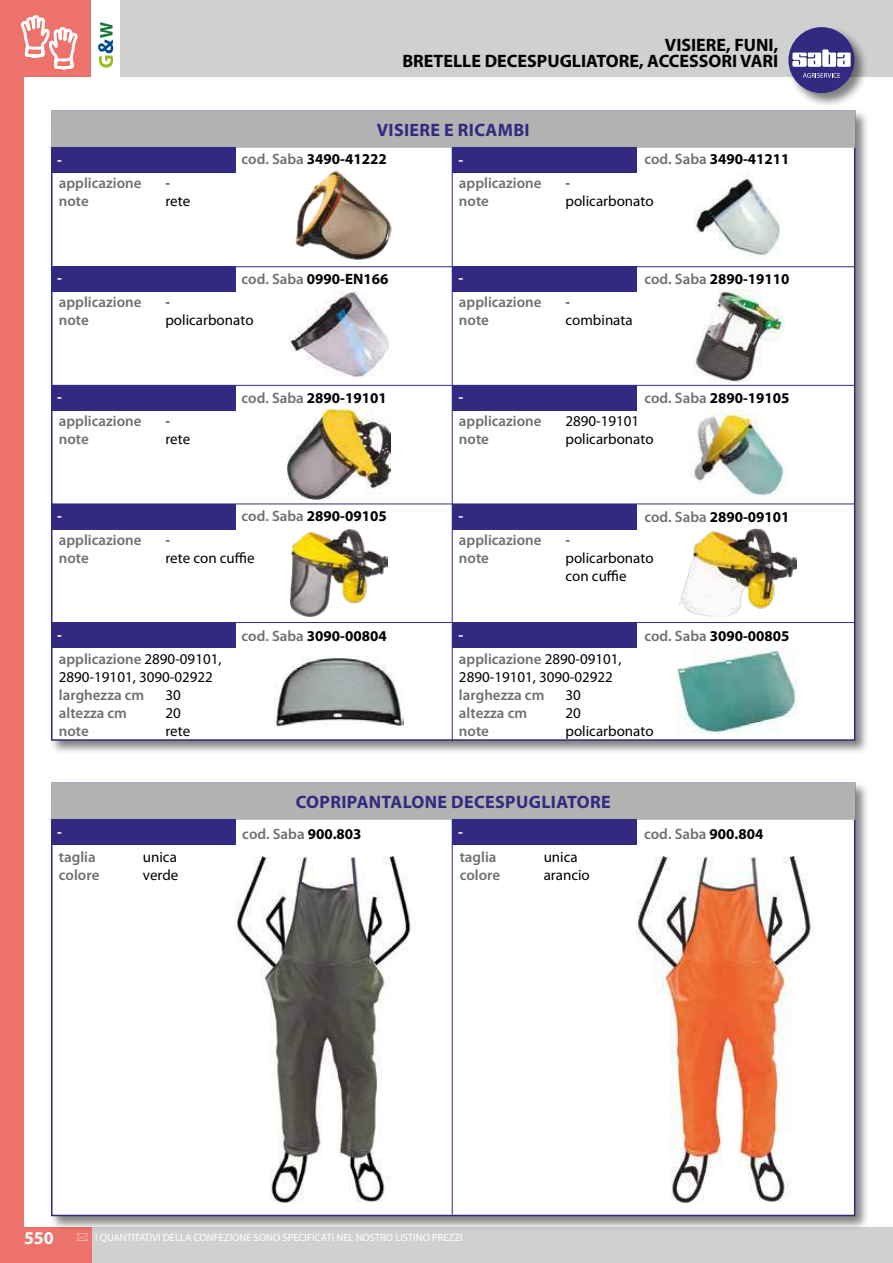
<style>
.page{position:relative;width:893px;height:1263px;background:#fff}
.page>*{position:absolute;margin:0;border:0;box-sizing:border-box;transform-origin:0 0}
.t1{font:700 18px/16.5px "Myriad Pro";color:#000;text-align:right}
.t2{font:700 18px "Myriad Pro";letter-spacing:.02em;color:#322a80}
.t3{font:700 18px "Myriad Pro";color:#fff}
.t4{font:15px/18px "Myriad Pro";color:#000}
.t5{font:600 15px "Myriad Pro";color:#706f6f}
.t6{font:700 15px "Myriad Pro";color:#000}
.t7{font:700 15px "Myriad Pro";color:#fff}
.t8{font:10.5px "Myriad Pro";color:#fff}
.s1{font-weight:600;color:#706f6f}
.s2{font-weight:700;color:#000}
</style>
<div class="page">
<div style="left:0;top:1227px;width:893px;height:36px;background:#d0d0d0"></div>
<div style="left:0;top:0;width:893px;height:77px;background:#d0d0d0"></div>
<div style="left:0;top:0;width:24px;height:1263px;background:#ee726c"></div>
<div style="left:0;top:0;width:91px;height:77px;background:#ee726c"></div>
<div style="left:0;top:1227px;width:91px;height:36px;background:#ee726c"></div>
<div style="left:91px;top:0;width:29px;height:77px;background:#fff"></div>
<svg style="left:98px;top:22px;width:15px;height:46px"></svg>
<svg style="left:21px;top:15px;width:57px;height:54px"></svg>
<div style="left:49px;top:781px;width:821px;height:450px;background:#000;opacity:.5"></div>
<div style="left:51px;top:782px;width:804px;height:434px;background:#fff;border:2px solid #322a80"></div>
<hr style="left:452px;top:820px;width:1px;height:395px;background:#322a80">
<div style="left:52px;top:783px;width:803px;height:36px;background:#b3b2b2"></div>
<div style="left:51px;top:782px;width:804px;height:38px;border:2px solid #b3b2b2"></div>
<div style="left:51px;top:819px;width:184px;height:26px;background:#322a80"></div>
<div style="left:452px;top:819px;width:184px;height:26px;background:#322a80"></div>
<img style="left:235px;top:856px;width:176px;height:348px">
<img style="left:636px;top:856px;width:176px;height:348px">
<div style="left:49px;top:109px;width:821px;height:646px;background:#000;opacity:.5"></div>
<div style="left:51px;top:111px;width:804px;height:630px;background:#fff;border:2px solid #322a80"></div>
<hr style="left:52px;top:385px;width:803px;height:1px;background:#322a80">
<hr style="left:52px;top:622px;width:803px;height:1px;background:#322a80">
<hr style="left:52px;top:266px;width:803px;height:1px;background:#322a80">
<hr style="left:52px;top:504px;width:803px;height:1px;background:#322a80">
<hr style="left:452px;top:148px;width:1px;height:593px;background:#322a80">
<div style="left:52px;top:111px;width:803px;height:36px;background:#b3b2b2"></div>
<div style="left:51px;top:111px;width:804px;height:37px;border:2px solid #b3b2b2"></div>
<div style="left:51px;top:147px;width:184px;height:26px;background:#322a80"></div>
<img style="left:279px;top:170px;width:120px;height:98px">
<div style="left:51px;top:266px;width:184px;height:26px;background:#322a80"></div>
<img style="left:290px;top:292px;width:99px;height:85px">
<div style="left:51px;top:385px;width:184px;height:25px;background:#322a80"></div>
<img style="left:288px;top:409px;width:103px;height:91px">
<div style="left:51px;top:504px;width:184px;height:25px;background:#322a80"></div>
<img style="left:291px;top:529px;width:97px;height:87px">
<div style="left:51px;top:622px;width:184px;height:26px;background:#322a80"></div>
<img style="left:275px;top:658px;width:129px;height:69px">
<div style="left:452px;top:147px;width:185px;height:26px;background:#322a80"></div>
<img style="left:694px;top:174px;width:86px;height:82px">
<div style="left:453px;top:267px;width:184px;height:25px;background:#322a80"></div>
<img style="left:692px;top:290px;width:92px;height:92px">
<div style="left:453px;top:386px;width:184px;height:24px;background:#322a80"></div>
<img style="left:690px;top:410px;width:94px;height:86px">
<div style="left:453px;top:505px;width:184px;height:24px;background:#322a80"></div>
<img style="left:680px;top:528px;width:117px;height:89px">
<div style="left:453px;top:623px;width:184px;height:25px;background:#322a80"></div>
<img style="left:677px;top:648px;width:121px;height:85px">
<div style="left:787px;top:25px;width:82px;height:82px;background:#000;opacity:.5"></div>
<div style="left:788px;top:27px;width:66px;height:66px;background:#322a80;border-radius:50%"></div>
<svg style="left:803px;top:73px;width:37px;height:5px"></svg>
<svg style="left:792px;top:49px;width:59px;height:18px"></svg>
<p class="t1" style="left:402px;top:36px;width:377px">VISIERE, FUNI,<br>BRETELLE DECESPUGLIATORE, ACCESSORI VARI</p>
<p class="t2" style="left:377px;top:118px;width:154px">VISIERE E RICAMBI</p>
<p class="t7" style="left:57px;top:151px;width:6px">-</p>
<p class="t6" style="left:241px;top:150px;width:147px"><span class="s1">cod. Saba</span> 3490-41222</p>
<p class="t7" style="left:458px;top:151px;width:6px">-</p>
<p class="t6" style="left:644px;top:150px;width:147px"><span class="s1">cod. Saba</span> 3490-41211</p>
<p class="t5" style="left:59px;top:174px;width:84px">applicazione</p>
<p class="t4" style="left:165px;top:174px;width:6px">-</p>
<p class="t5" style="left:59px;top:192px;width:32px">note</p>
<p class="t4" style="left:165px;top:192px;width:26px">rete</p>
<p class="t5" style="left:459px;top:174px;width:84px">applicazione</p>
<p class="t4" style="left:565px;top:174px;width:6px">-</p>
<p class="t5" style="left:459px;top:192px;width:32px">note</p>
<p class="t4" style="left:565px;top:192px;width:90px">policarbonato</p>
<p class="t7" style="left:57px;top:270px;width:6px">-</p>
<p class="t6" style="left:241px;top:269px;width:148px"><span class="s1">cod. Saba</span> 0990-EN166</p>
<p class="t7" style="left:458px;top:270px;width:6px">-</p>
<p class="t6" style="left:644px;top:269px;width:147px"><span class="s1">cod. Saba</span> 2890-19110</p>
<p class="t5" style="left:59px;top:292px;width:84px">applicazione</p>
<p class="t4" style="left:165px;top:293px;width:6px">-</p>
<p class="t5" style="left:59px;top:310px;width:32px">note</p>
<p class="t4" style="left:165px;top:311px;width:90px">policarbonato</p>
<p class="t5" style="left:459px;top:292px;width:84px">applicazione</p>
<p class="t4" style="left:565px;top:293px;width:6px">-</p>
<p class="t5" style="left:459px;top:310px;width:32px">note</p>
<p class="t4" style="left:565px;top:311px;width:69px">combinata</p>
<p class="t7" style="left:57px;top:388px;width:6px">-</p>
<p class="t6" style="left:241px;top:388px;width:147px"><span class="s1">cod. Saba</span> 2890-19101</p>
<p class="t7" style="left:458px;top:388px;width:6px">-</p>
<p class="t6" style="left:644px;top:388px;width:147px"><span class="s1">cod. Saba</span> 2890-19105</p>
<p class="t5" style="left:59px;top:411px;width:84px">applicazione</p>
<p class="t4" style="left:165px;top:412px;width:6px">-</p>
<p class="t5" style="left:59px;top:429px;width:32px">note</p>
<p class="t4" style="left:165px;top:430px;width:26px">rete</p>
<p class="t5" style="left:459px;top:411px;width:84px">applicazione</p>
<p class="t4" style="left:565px;top:412px;width:75px">2890-19101</p>
<p class="t5" style="left:459px;top:429px;width:32px">note</p>
<p class="t4" style="left:565px;top:430px;width:90px">policarbonato</p>
<p class="t7" style="left:57px;top:507px;width:6px">-</p>
<p class="t6" style="left:241px;top:506px;width:147px"><span class="s1">cod. Saba</span> 2890-09105</p>
<p class="t7" style="left:458px;top:507px;width:6px">-</p>
<p class="t6" style="left:644px;top:507px;width:147px"><span class="s1">cod. Saba</span> 2890-09101</p>
<p class="t5" style="left:59px;top:530px;width:84px">applicazione</p>
<p class="t4" style="left:165px;top:531px;width:6px">-</p>
<p class="t5" style="left:59px;top:548px;width:32px">note</p>
<p class="t4" style="left:165px;top:549px;width:91px">rete con cuffie</p>
<p class="t5" style="left:459px;top:530px;width:84px">applicazione</p>
<p class="t4" style="left:565px;top:531px;width:6px">-</p>
<p class="t5" style="left:459px;top:548px;width:32px">note</p>
<p class="t4" style="left:565px;top:549px;width:90px">policarbonato con cuffie</p>
<p class="t7" style="left:57px;top:626px;width:6px">-</p>
<p class="t6" style="left:241px;top:626px;width:147px"><span class="s1">cod. Saba</span> 3090-00804</p>
<p class="t7" style="left:458px;top:626px;width:6px">-</p>
<p class="t6" style="left:644px;top:626px;width:147px"><span class="s1">cod. Saba</span> 3090-00805</p>
<p class="t4" style="left:59px;top:649px;width:164px"><span class="s1">applicazione</span> 2890-09101,<br>2890-19101, 3090-02922</p>
<p class="t5" style="left:59px;top:685px;width:87px">larghezza cm</p>
<p class="t4" style="left:165px;top:685px;width:17px">30</p>
<p class="t5" style="left:59px;top:703px;width:70px">altezza cm</p>
<p class="t4" style="left:165px;top:703px;width:17px">20</p>
<p class="t5" style="left:59px;top:721px;width:32px">note</p>
<p class="t4" style="left:165px;top:721px;width:26px">rete</p>
<p class="t4" style="left:459px;top:649px;width:164px"><span class="s1">applicazione</span> 2890-09101,<br>2890-19101, 3090-02922</p>
<p class="t5" style="left:459px;top:685px;width:87px">larghezza cm</p>
<p class="t4" style="left:565px;top:685px;width:17px">30</p>
<p class="t5" style="left:459px;top:703px;width:70px">altezza cm</p>
<p class="t4" style="left:565px;top:703px;width:17px">20</p>
<p class="t5" style="left:459px;top:721px;width:32px">note</p>
<p class="t4" style="left:565px;top:721px;width:90px">policarbonato</p>
<p class="t2" style="left:296px;top:790px;width:316px">COPRIPANTALONE DECESPUGLIATORE</p>
<p class="t7" style="left:57px;top:823px;width:6px">-</p>
<p class="t5" style="left:242px;top:824px;width:121px">cod. Saba <span class="s2">900.803</span></p>
<p class="t7" style="left:458px;top:823px;width:6px">-</p>
<p class="t5" style="left:644px;top:824px;width:121px">cod. Saba <span class="s2">900.804</span></p>
<p class="t5" style="left:59px;top:847px;width:38px">taglia</p>
<p class="t4" style="left:143px;top:847px;width:36px">unica</p>
<p class="t5" style="left:59px;top:865px;width:42px">colore</p>
<p class="t4" style="left:143px;top:865px;width:37px">verde</p>
<p class="t5" style="left:460px;top:847px;width:38px">taglia</p>
<p class="t4" style="left:544px;top:847px;width:36px">unica</p>
<p class="t5" style="left:460px;top:865px;width:42px">colore</p>
<p class="t4" style="left:544px;top:865px;width:48px">arancio</p>
<p class="t3" style="left:24px;top:1226px;width:31px">550</p>
<p class="t8" style="left:95px;top:1231px;width:369px">I QUANTITATIVI DELLA CONFEZIONE SONO SPECIFICATI NEL NOSTRO LISTINO PREZZI</p>
</div>
